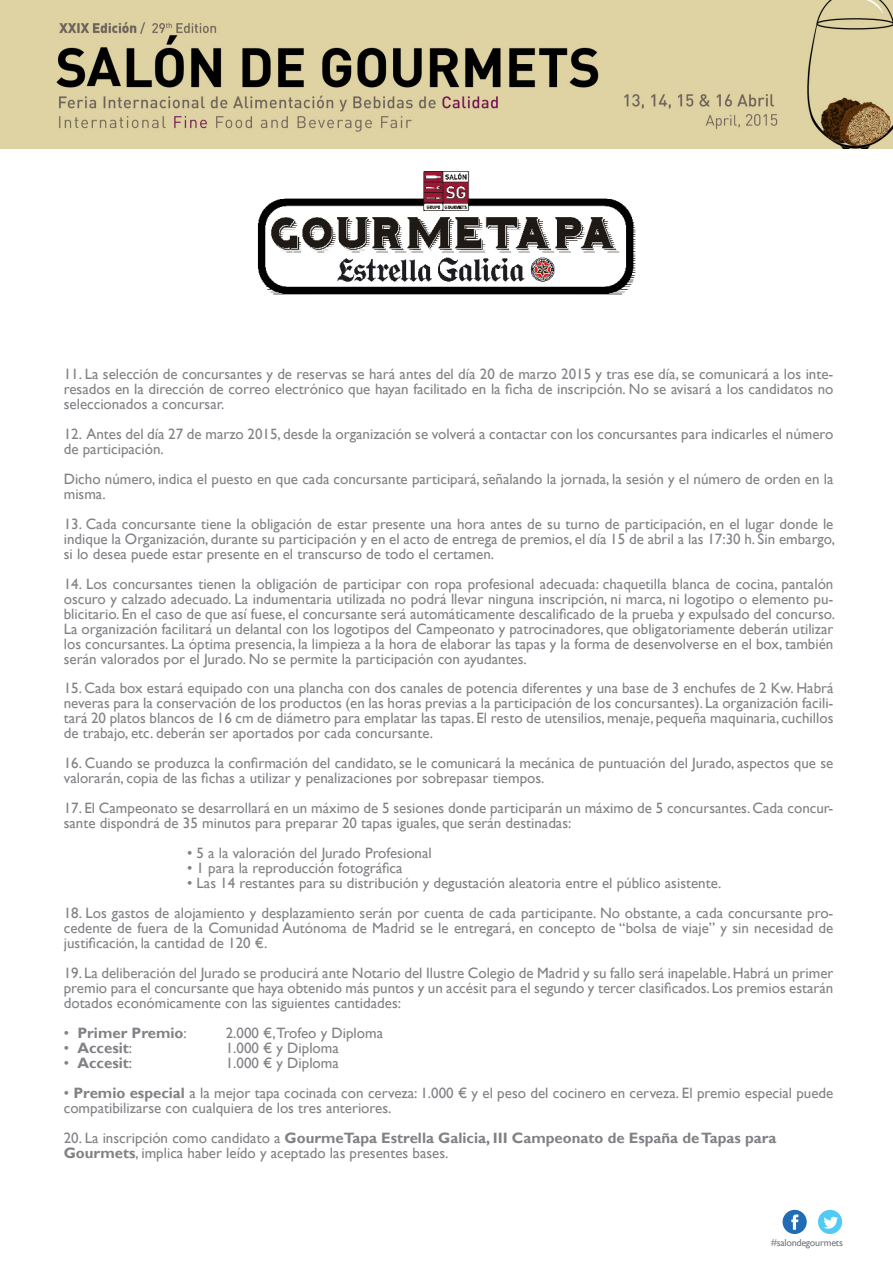
<style>
.page{position:relative;width:893px;height:1263px;background:#fff}
.page>*{position:absolute;margin:0;border:0;box-sizing:border-box;transform-origin:0 0}
.t1{font:15px/15px "Gill Sans";color:#808285;text-align:justify}
.t2{font:700 15px "Gill Sans";color:#808285}
.t3{font:10.05px "Gill Sans";letter-spacing:-.025em;color:#76787b}
.s1{font-weight:400}
.s2{font-weight:700}
</style>
<div class="page">
<svg style="left:783px;top:1210px;width:24px;height:24px"></svg>
<svg style="left:818px;top:1210px;width:24px;height:24px"></svg>
<img style="left:0;top:0;width:893px;height:149px">
<img style="left:257px;top:171px;width:379px;height:124px">
<p class="t1" style="left:64px;top:366px;width:771px">11. La selección de concursantes y de reservas se hará antes del día 20 de marzo 2015 y tras ese día, se comunicará a los inte&shy;resados en la dirección de correo electrónico que hayan facilitado en la ficha de inscripción. No se avisará a los candidatos no seleccionados a concursar.</p>
<p class="t1" style="left:64px;top:426px;width:771px">12. Antes del día 27 de marzo 2015, desde la organización se volverá a contactar con los concursantes para indicarles el número de participación.</p>
<p class="t1" style="left:64px;top:471px;width:771px">Dicho número, indica el puesto en que cada concursante participará, señalando la jornada, la sesión y el número de orden en la misma.</p>
<p class="t1" style="left:64px;top:516px;width:773px">13. Cada concursante tiene la obligación de estar presente una hora antes de su turno de participación, en el lugar donde le indique la Organización, durante su participación y en el acto de entrega de premios, el día 15 de abril a las 17:30 h. Sin embargo, si lo desea puede estar presente en el transcurso de todo el certamen.</p>
<p class="t1" style="left:64px;top:576px;width:773px">14. Los concursantes tienen la obligación de participar con ropa profesional adecuada: chaquetilla blanca de cocina, pantalón oscuro y calzado adecuado. La indumentaria utilizada no podrá llevar ninguna inscripción, ni marca, ni logotipo o elemento pu&shy;blicitario. En el caso de que así fuese, el concursante será automáticamente descalificado de la prueba y expulsado del concurso.<br>La organización facilitará un delantal con los logotipos del Campeonato y patrocinadores, que obligatoriamente deberán utilizar los concursantes. La óptima presencia, la limpieza a la hora de elaborar las tapas y la forma de desenvolverse en el box, también serán valorados por el Jurado. No se permite la participación con ayudantes.</p>
<p class="t1" style="left:64px;top:681px;width:771px">15. Cada box estará equipado con una plancha con dos canales de potencia diferentes y una base de 3 enchufes de 2 Kw. Habrá neveras para la conservación de los productos (en las horas previas a la participación de los concursantes). La organización facili&shy;tará 20 platos blancos de 16 cm de diámetro para emplatar las tapas. El resto de utensilios, menaje, pequeña maquinaria, cuchillos de trabajo, etc. deberán ser aportados por cada concursante.</p>
<p class="t1" style="left:64px;top:756px;width:771px">16. Cuando se produzca la confirmación del candidato, se le comunicará la mecánica de puntuación del Jurado, aspectos que se valorarán, copia de las fichas a utilizar y penalizaciones por sobrepasar tiempos.</p>
<p class="t1" style="left:64px;top:801px;width:771px">17. El Campeonato se desarrollará en un máximo de 5 sesiones donde participarán un máximo de 5 concursantes. Cada concur&shy;sante dispondrá de 35 minutos para preparar 20 tapas iguales, que serán destinadas:</p>
<p class="t1" style="left:187px;top:846px;width:246px">• 5 a la valoración del Jurado Profesional</p>
<p class="t1" style="left:187px;top:861px;width:217px">• 1 para la reproducción fotográfica</p>
<p class="t1" style="left:187px;top:876px;width:536px">• Las 14 restantes para su distribución y degustación aleatoria entre el público asistente.</p>
<p class="t1" style="left:64px;top:906px;width:771px">18. Los gastos de alojamiento y desplazamiento serán por cuenta de cada participante. No obstante, a cada concursante pro&shy;cedente de fuera de la Comunidad Autónoma de Madrid se le entregará, en concepto de “bolsa de viaje” y sin necesidad de justificación, la cantidad de 120 €.</p>
<p class="t1" style="left:64px;top:966px;width:771px">19. La deliberación del Jurado se producirá ante Notario del Ilustre Colegio de Madrid y su fallo será inapelable. Habrá un primer premio para el concursante que haya obtenido más puntos y un accésit para el segundo y tercer clasificados. Los premios estarán dotados económicamente con las siguientes cantidades:</p>
<p class="t2" style="left:64px;top:1024px;width:124px"><span class="s1">•</span> Primer Premio<span class="s1">:</span></p>
<p class="t1" style="left:226px;top:1026px;width:159px">2.000 €,Trofeo y Diploma</p>
<p class="t2" style="left:64px;top:1039px;width:70px"><span class="s1">•</span> Accesit<span class="s1">:</span></p>
<p class="t1" style="left:226px;top:1041px;width:115px">1.000 € y Diploma</p>
<p class="t2" style="left:64px;top:1054px;width:70px"><span class="s1">•</span> Accesit<span class="s1">:</span></p>
<p class="t1" style="left:226px;top:1056px;width:115px">1.000 € y Diploma</p>
<p class="t1" style="left:64px;top:1086px;width:771px">• <span class="s2">Premio especial</span> a la mejor tapa cocinada con cerveza: 1.000 € y el peso del cocinero en cerveza. El premio especial puede compatibilizarse con cualquiera de los tres anteriores.</p>
<p class="t2" style="left:64px;top:1129px;width:714px"><span class="s1">20. La inscripción como candidato a</span> GourmeTapa Estrella Galicia, III Campeonato de España de Tapas para</p>
<p class="t1" style="left:64px;top:1146px;width:386px"><span class="s2">Gourmets</span>, implica haber leído y aceptado las presentes bases.</p>
<p class="t3" style="left:771px;top:1237px;width:73px">#salondegourmets</p>
</div>
